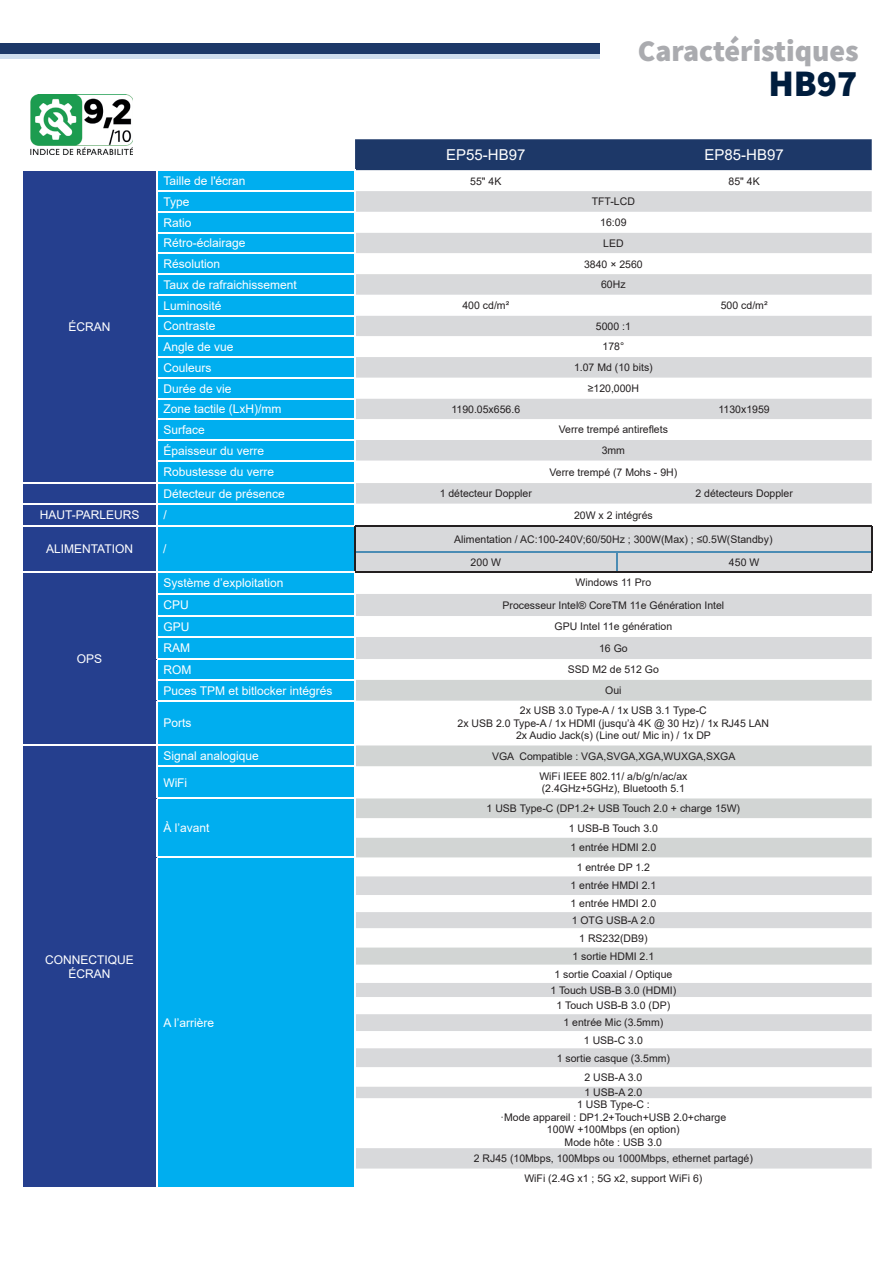
<style>
.page{position:relative;width:893px;height:1263px;background:#fff}
.page>*{position:absolute;margin:0;border:0;box-sizing:border-box;transform-origin:0 0}
.t1{font:900 37.5px "Source Sans Pro";color:#001d3d}
.t2{font:900 30px "Source Sans Pro";color:#aaabaf}
.t3{font:15px "Arial";color:#fff}
.t4{font:12px/14.4px "Arial";color:#fff;text-align:center}
.t5{font:10.5px/12.5px "Arial";color:#231f20;text-align:center}
</style>
<div class="page">
<div style="left:0;top:43px;width:600px;height:12px;background:#1d3868"></div>
<hr style="left:0;top:55px;width:600px;height:4px;background:#cfddee">
<img style="left:31px;top:94px;width:102px;height:61px">
<div style="left:23px;top:171px;width:134px;height:1016px;background:#253f8e"></div>
<div style="left:158px;top:171px;width:196px;height:1016px;background:#00aeef"></div>
<div style="left:355px;top:139px;width:517px;height:32px;background:#1d3868"></div>
<div style="left:356px;top:191px;width:516px;height:21px;background:#d8d9db"></div>
<svg style="left:356px;top:233px;width:516px;height:936px"></svg>
<svg style="left:356px;top:680px;width:516px;height:284px"></svg>
<hr style="left:158px;top:191px;width:198px;height:1px;background:#fff">
<hr style="left:158px;top:211px;width:196px;height:1px;background:#fff">
<hr style="left:158px;top:232px;width:196px;height:1px;background:#fff">
<hr style="left:158px;top:253px;width:196px;height:1px;background:#fff">
<hr style="left:158px;top:273px;width:196px;height:2px;background:#fff">
<hr style="left:158px;top:294px;width:196px;height:1px;background:#fff">
<hr style="left:158px;top:315px;width:196px;height:1px;background:#fff">
<hr style="left:158px;top:336px;width:196px;height:1px;background:#fff">
<hr style="left:158px;top:356px;width:196px;height:2px;background:#fff">
<hr style="left:158px;top:377px;width:196px;height:1px;background:#fff">
<hr style="left:158px;top:398px;width:196px;height:1px;background:#fff">
<hr style="left:158px;top:419px;width:196px;height:1px;background:#fff">
<hr style="left:158px;top:439px;width:196px;height:2px;background:#fff">
<hr style="left:158px;top:460px;width:196px;height:1px;background:#fff">
<hr style="left:22px;top:482px;width:135px;height:2px;background:#fff">
<hr style="left:157px;top:482px;width:197px;height:2px;background:#fff">
<hr style="left:22px;top:503px;width:135px;height:1px;background:#fff">
<hr style="left:157px;top:503px;width:197px;height:1px;background:#fff">
<hr style="left:157px;top:170px;width:199px;height:1px;background:#fff">
<hr style="left:157px;top:636px;width:199px;height:1px;background:#fff">
<hr style="left:157px;top:659px;width:199px;height:1px;background:#fff">
<hr style="left:157px;top:679px;width:199px;height:1px;background:#fff">
<hr style="left:157px;top:700px;width:199px;height:1px;background:#fff">
<hr style="left:157px;top:745px;width:199px;height:1px;background:#fff">
<hr style="left:157px;top:766px;width:199px;height:1px;background:#fff">
<hr style="left:157px;top:798px;width:199px;height:1px;background:#fff">
<hr style="left:157px;top:857px;width:199px;height:1px;background:#fff">
<hr style="left:22px;top:526px;width:135px;height:1px;background:#fff">
<hr style="left:157px;top:526px;width:198px;height:1px;background:#fff">
<hr style="left:22px;top:571px;width:135px;height:1px;background:#fff">
<hr style="left:157px;top:571px;width:198px;height:1px;background:#fff">
<hr style="left:158px;top:593px;width:196px;height:1px;background:#fff">
<hr style="left:158px;top:615px;width:196px;height:2px;background:#fff">
<hr style="left:22px;top:745px;width:135px;height:1px;background:#fff">
<hr style="left:356px;top:551px;width:261px;height:1px;background:#4b8cb4">
<hr style="left:617px;top:551px;width:254px;height:1px;background:#4b8cb4">
<svg style="left:616px;top:552px;width:1px;height:19px"></svg>
<hr style="left:355px;top:526px;width:262px;height:1px;background:#231f20">
<hr style="left:617px;top:526px;width:255px;height:1px;background:#231f20">
<svg style="left:871px;top:527px;width:1px;height:44px"></svg>
<hr style="left:355px;top:571px;width:262px;height:1px;background:#231f20">
<hr style="left:617px;top:571px;width:255px;height:1px;background:#231f20">
<hr style="left:354px;top:527px;width:2px;height:25px;background:#231f20">
<svg style="left:354px;top:552px;width:2px;height:19px"></svg>
<h2 class="t2" style="left:638px;top:30px;width:222px">Caractéristiques</h2>
<h1 class="t1" style="left:768px;top:57px;width:91px">HB97</h1>
<p class="t4" style="left:69px;top:320px;width:44px">ÉCRAN</p>
<h3 class="t3" style="left:446px;top:145px;width:81px">EP55-HB97</h3>
<h3 class="t3" style="left:704px;top:145px;width:81px">EP85-HB97</h3>
<p class="t4" style="left:163px;top:174px;width:84px">Taille de l'écran</p>
<p class="t5" style="left:470px;top:175px;width:33px">55" 4K</p>
<p class="t5" style="left:729px;top:175px;width:33px">85" 4K</p>
<p class="t4" style="left:163px;top:194px;width:28px">Type</p>
<p class="t5" style="left:592px;top:195px;width:45px">TFT-LCD</p>
<p class="t4" style="left:163px;top:215px;width:30px">Ratio</p>
<p class="t5" style="left:600px;top:216px;width:28px">16:09</p>
<p class="t4" style="left:163px;top:236px;width:84px">Rétro-éclairage</p>
<p class="t5" style="left:603px;top:237px;width:22px">LED</p>
<p class="t4" style="left:163px;top:257px;width:58px">Résolution</p>
<p class="t5" style="left:584px;top:258px;width:60px">3840 × 2560</p>
<p class="t4" style="left:163px;top:277px;width:135px">Taux de rafraichissement</p>
<p class="t5" style="left:601px;top:278px;width:26px">60Hz</p>
<p class="t4" style="left:163px;top:298px;width:60px">Luminosité</p>
<p class="t5" style="left:462px;top:299px;width:48px">400 cd/m²</p>
<p class="t5" style="left:721px;top:299px;width:48px">500 cd/m²</p>
<p class="t4" style="left:163px;top:319px;width:54px">Contraste</p>
<p class="t5" style="left:596px;top:320px;width:37px">5000 :1</p>
<p class="t4" style="left:163px;top:340px;width:72px">Angle de vue</p>
<p class="t5" style="left:602px;top:340px;width:23px">178°</p>
<p class="t4" style="left:163px;top:360px;width:50px">Couleurs</p>
<p class="t5" style="left:574px;top:361px;width:80px">1.07 Md (10 bits)</p>
<p class="t4" style="left:163px;top:381px;width:70px">Durée de vie</p>
<p class="t5" style="left:588px;top:382px;width:53px">≥120,000H</p>
<p class="t4" style="left:163px;top:402px;width:120px">Zone tactile (LxH)/mm</p>
<p class="t5" style="left:451px;top:403px;width:70px">1190.05x656.6</p>
<p class="t5" style="left:719px;top:403px;width:53px">1130x1959</p>
<p class="t4" style="left:163px;top:422px;width:43px">Surface</p>
<p class="t5" style="left:559px;top:423px;width:111px">Verre trempé antireflets</p>
<p class="t4" style="left:163px;top:443px;width:102px">Épaisseur du verre</p>
<p class="t5" style="left:602px;top:444px;width:25px">3mm</p>
<p class="t4" style="left:163px;top:465px;width:112px">Robustesse du verre</p>
<p class="t5" style="left:549px;top:466px;width:129px">Verre trempé (7 Mohs - 9H)</p>
<p class="t4" style="left:163px;top:486px;width:123px">Détecteur de présence</p>
<p class="t5" style="left:440px;top:487px;width:94px">1 détecteur Doppler</p>
<p class="t5" style="left:695px;top:487px;width:99px">2 détecteurs Doppler</p>
<p class="t4" style="left:40px;top:508px;width:101px">HAUT-PARLEURS</p>
<p class="t4" style="left:163px;top:508px;width:5px">/</p>
<p class="t5" style="left:574px;top:509px;width:80px">20W x 2 intégrés</p>
<p class="t4" style="left:46px;top:542px;width:88px">ALIMENTATION</p>
<p class="t4" style="left:163px;top:542px;width:5px">/</p>
<p class="t5" style="left:471px;top:528px;width:303px;line-height:22.6px;text-align:left;text-indent:-16px">Alimentation / AC:100-240V;60/50Hz ; 300W(Max) ; ≤0.5W(Standby)<br>200 W</p>
<p class="t5" style="left:729px;top:555px;width:32px">450 W</p>
<p class="t4" style="left:77px;top:651px;width:27px">OPS</p>
<p class="t4" style="left:45px;top:952px;width:90px">CONNECTIQUE<br>ÉCRAN</p>
<p class="t4" style="left:163px;top:575px;width:122px">Système d’exploitation</p>
<p class="t5" style="left:576px;top:576px;width:77px">Windows 11 Pro</p>
<p class="t4" style="left:163px;top:598px;width:27px">CPU</p>
<p class="t5" style="left:502px;top:599px;width:223px">Processeur Intel® CoreTM 11e Génération Intel</p>
<p class="t4" style="left:163px;top:619px;width:28px">GPU</p>
<p class="t5" style="left:554px;top:620px;width:119px">GPU Intel 11e génération</p>
<p class="t4" style="left:163px;top:641px;width:28px">RAM</p>
<p class="t5" style="left:599px;top:642px;width:30px">16 Go</p>
<p class="t4" style="left:163px;top:662px;width:29px">ROM</p>
<p class="t5" style="left:568px;top:663px;width:93px">SSD M2 de 512 Go</p>
<p class="t4" style="left:163px;top:683px;width:171px">Puces TPM et bitlocker intégrés</p>
<p class="t5" style="left:605px;top:684px;width:18px">Oui</p>
<p class="t4" style="left:163px;top:716px;width:30px">Ports</p>
<p class="t5" style="left:458px;top:704px;width:313px">2x USB 3.0 Type-A / 1x USB 3.1 Type-C<br>2x USB 2.0 Type-A / 1x HDMI (jusqu’à 4K @ 30 Hz) / 1x RJ45 LAN<br>2x Audio Jack(s) (Line out/ Mic in) / 1x DP</p>
<p class="t4" style="left:163px;top:749px;width:97px">Signal analogique</p>
<p class="t5" style="left:492px;top:750px;width:245px">VGA Compatible : VGA,SVGA,XGA,WUXGA,SXGA</p>
<p class="t4" style="left:163px;top:775px;width:25px">WiFi</p>
<p class="t5" style="left:539px;top:770px;width:150px;text-align:left">WiFi IEEE 802.11/ a/b/g/n/ac/ax (2.4GHz+5GHz), Bluetooth 5.1</p>
<p class="t4" style="left:163px;top:821px;width:48px">À l’avant</p>
<p class="t5" style="left:487px;top:798px;width:255px;line-height:19.6px">1 USB Type-C (DP1.2+ USB Touch 2.0 + charge 15W)<br>1 USB-B Touch 3.0<br>1 entrée HDMI 2.0</p>
<p class="t4" style="left:163px;top:1015px;width:52px">A l’arrière</p>
<p class="t5" style="left:570px;top:858px;width:87px;line-height:18.3px">1 entrée DP 1.2<br>1 entrée HMDI 2.1<br>1 entrée HMDI 2.0</p>
<p class="t5" style="left:554px;top:911px;width:119px;line-height:17.9px">1 OTG USB-A 2.0<br>1 RS232(DB9)<br>1 sortie HDMI 2.1<br>1 sortie Coaxial / Optique</p>
<p class="t5" style="left:550px;top:982px;width:127px;line-height:15.6px">1 Touch USB-B 3.0 (HDMI)<br>1 Touch USB-B 3.0 (DP)</p>
<p class="t5" style="left:563px;top:1014px;width:101px;line-height:17.1px">1 entrée Mic (3.5mm)<br>1 USB-C 3.0</p>
<p class="t5" style="left:557px;top:1048px;width:115px;line-height:19.2px">1 sortie casque (3.5mm)<br>2 USB-A 3.0</p>
<p class="t5" style="left:501px;top:1086px;width:227px">1 USB-A 2.0<br>1 USB Type-C :<br>·Mode appareil : DP1.2+Touch+USB 2.0+charge<br>100W +100Mbps (en option)<br>Mode hôte : USB 3.0</p>
<p class="t5" style="left:474px;top:1148px;width:280px;line-height:20px">2 RJ45 (10Mbps, 100Mbps ou 1000Mbps, ethernet partagé)<br>WiFi (2.4G x1 ; 5G x2, support WiFi 6)</p>
</div>
